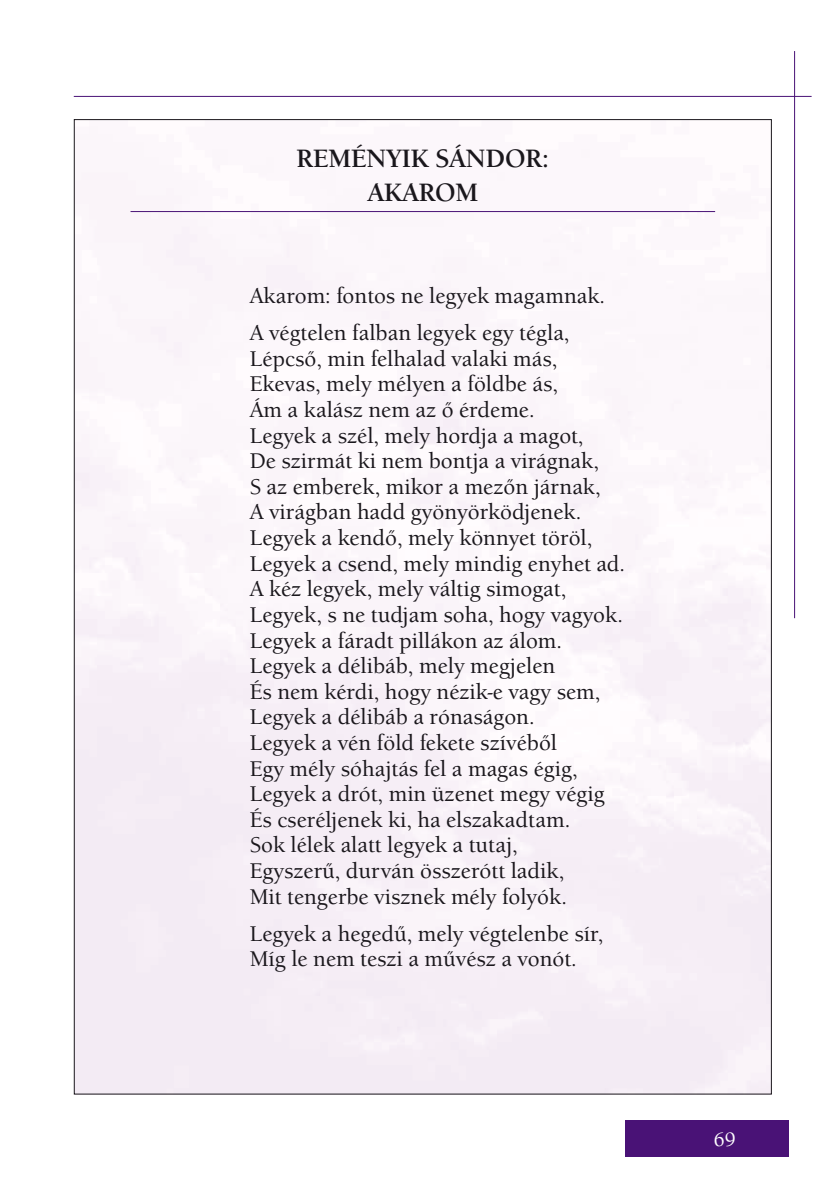
<style>
.page{position:relative;width:840px;height:1191px;background:#fff}
.page>*{position:absolute;margin:0;border:0;box-sizing:border-box;transform-origin:0 0}
.t1{font:700 26px/34px "Berkeley Old Sty Itc TEE";color:#1a171c;text-align:center}
.t2{font:500 22px/25.6px "Berkeley Old Sty Itc TEE";color:#1a171c}
.t3{font:500 20px "Berkeley Old Sty Itc TEE";color:#fff}
</style>
<div class="page">
<img style="left:76px;top:165px;width:693px;height:927px">
<div style="left:624px;top:1120px;width:164px;height:37px;background:#491276"></div>
<hr style="left:74px;top:96px;width:737px;height:1px;background:#491276">
<hr style="left:793px;top:51px;width:1px;height:567px;background:#491276">
<hr style="left:130px;top:211px;width:584px;height:1px;background:#491276">
<p class="t1" style="left:296px;top:141px;width:254px">REMÉNYIK SÁNDOR:<br>AKAROM</p>
<p class="t2" style="left:249px;top:277px;width:357px;line-height:37px">Akarom: fontos ne legyek magamnak.<br>A végtelen falban legyek egy tégla,</p>
<p class="t2" style="left:249px;top:346px;width:377px">Lépcső, min felhalad valaki más, Ekevas, mely mélyen a földbe ás,<br>Ám a kalász nem az ő érdeme.<br>Legyek a szél, mely hordja a magot,<br>De szirmát ki nem bontja a virágnak,<br>S az emberek, mikor a mezőn járnak,<br>A virágban hadd gyönyörködjenek.<br>Legyek a kendő, mely könnyet töröl, Legyek a csend, mely mindig enyhet ad.<br>A kéz legyek, mely váltig simogat, Legyek, s ne tudjam soha, hogy vagyok.<br>Legyek a fáradt pillákon az álom.<br>Legyek a délibáb, mely megjelen<br>És nem kérdi, hogy nézik-e vagy sem, Legyek a délibáb a rónaságon.<br>Legyek a vén föld fekete szívéből<br>Egy mély sóhajtás fel a magas égig, Legyek a drót, min üzenet megy végig És cseréljenek ki, ha elszakadtam.<br>Sok lélek alatt legyek a tutaj,<br>Egyszerű, durván összerótt ladik,<br>Mit tengerbe visznek mély folyók.</p>
<p class="t2" style="left:249px;top:920px;width:355px">Legyek a hegedű, mely végtelenbe sír,<br>Míg le nem teszi a művész a vonót.</p>
<p class="t3" style="left:713px;top:1128px;width:24px">69</p>
</div>
